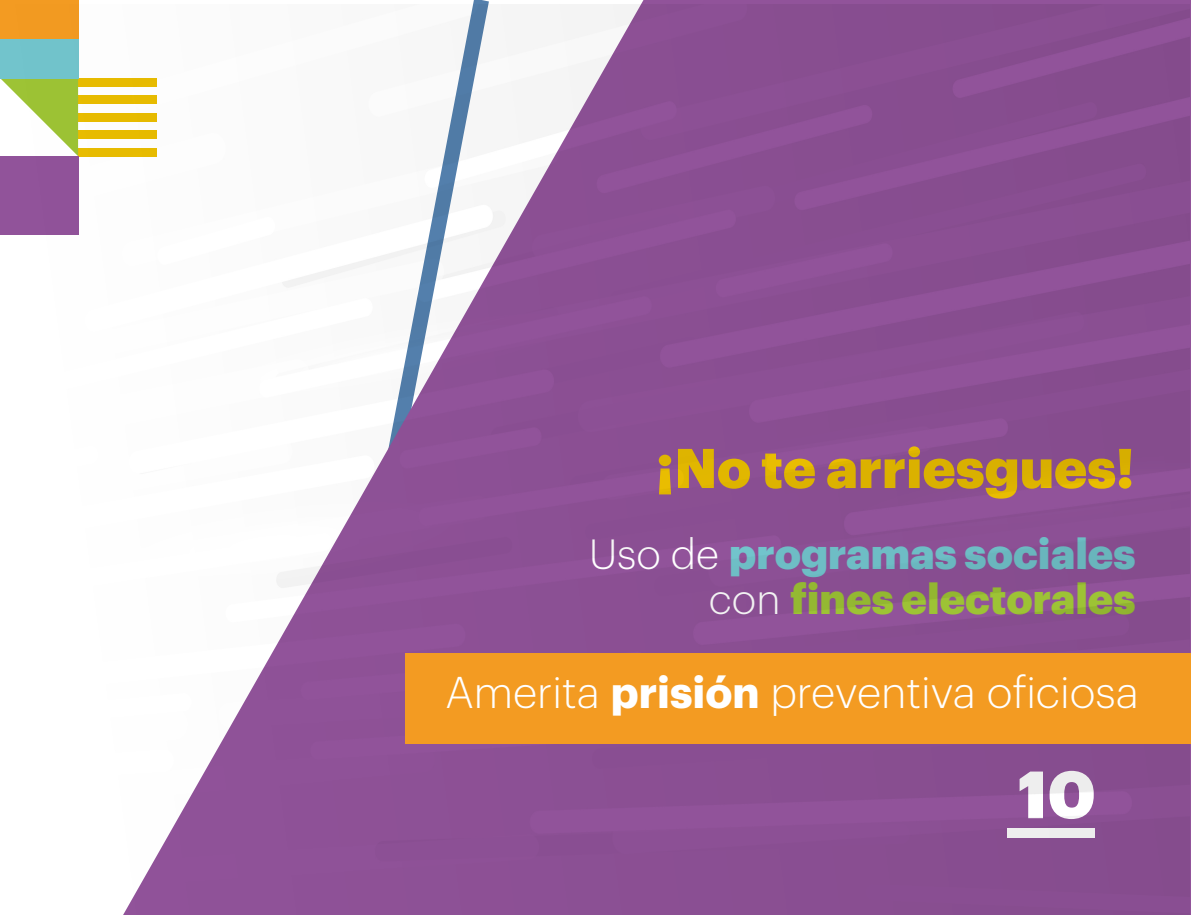
<style>
.page{position:relative;width:1191px;height:915px;background:#fff}
.page>*{position:absolute;margin:0;border:0;box-sizing:border-box;transform-origin:0 0}
.t1{font:900 65.25px "Graphik";color:#fff}
.t2{font:900 54.75px "Graphik";color:#e9bd01}
.t3{font:300 43.5px "Graphik";color:#fff}
.t4{font:900 42.15px/45px "Graphik";color:#72c4cc;text-align:right}
.s1{font-weight:300;font-size:41.25px;color:#fff}
.s2{color:#9dc335}
.s3{font-weight:700}
</style>
<div class="page">
<div style="left:0;top:39px;width:78px;height:39px;background:#72c4cc"></div>
<div style="left:0;top:0;width:78px;height:39px;background:#f39b22"></div>
<div style="left:0;top:156px;width:78px;height:78px;background:#91539a"></div>
<img style="left:3px;top:5px;width:1186px;height:909px">
<div style="left:405px;top:653px;width:786px;height:89px;background:#f39b22"></div>
<p class="t2" style="left:655px;top:425px;width:480px">¡No te arriesgues!</p>
<p class="t4" style="left:589px;top:527px;width:548px"><span class="s1">Uso de</span> programas sociales <span class="s1">con</span> <span class="s2">fines electorales</span></p>
<p class="t3" style="left:445px;top:660px;width:695px">Amerita <span class="s3">prisión</span> preventiva oficiosa</p>
<h1 class="t1" style="left:1017px;top:743px;width:80px">10</h1>
</div>
